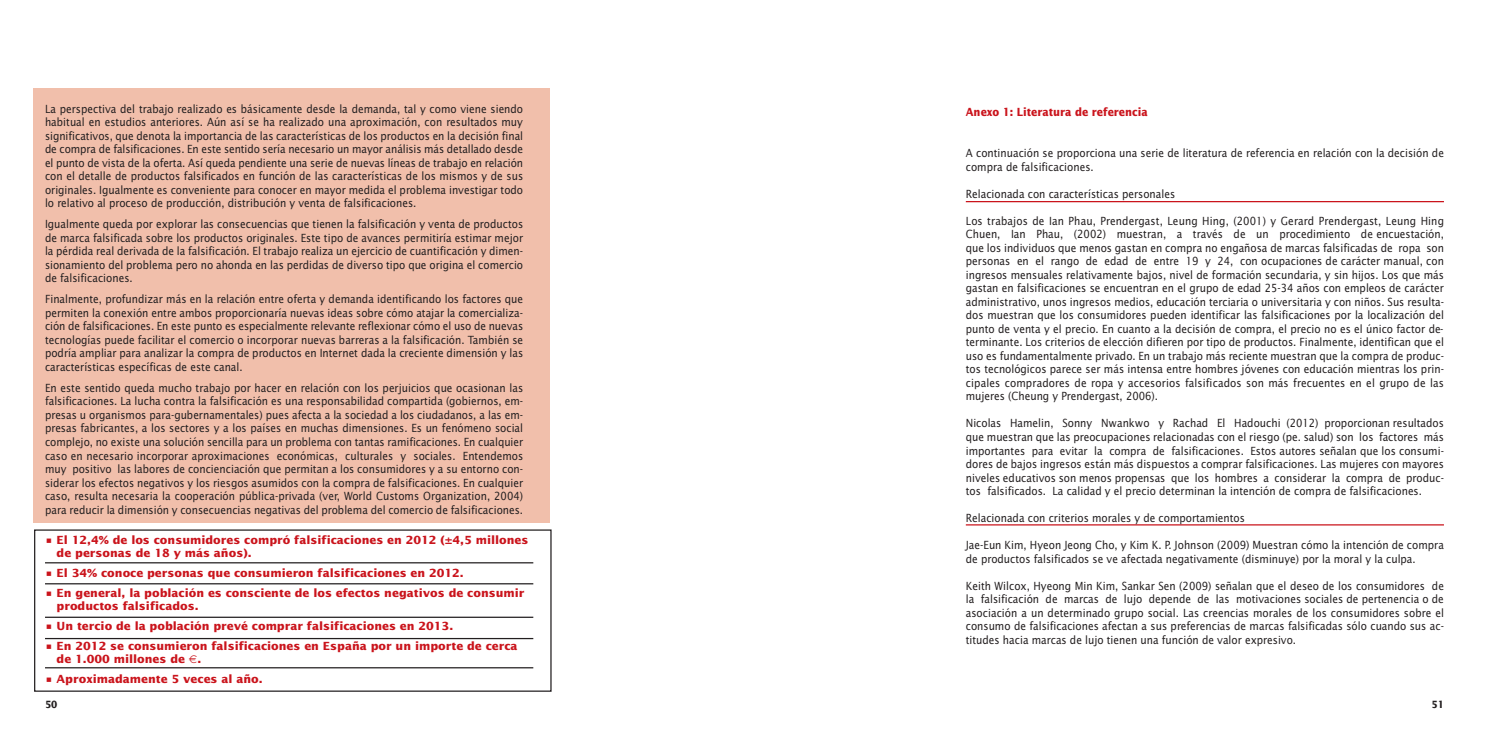
<style>
.page{position:relative;width:1489px;height:745px;background:#fff}
.page>*{position:absolute;margin:0;border:0;box-sizing:border-box;transform-origin:0 0}
.t1{font:11.25px/13.5px "Lucida Sans";color:#231f20;text-align:justify;scale:.9 1}
.t2{font:700 11.25px/13.5px "Lucida Sans";color:#ca141c}
.t3{font:700 11.25px "Lucida Sans";color:#ca141c;scale:.9 1}
.t4{font:700 10px "Lucida Sans";color:#231f20;scale:.9 1}
</style>
<div class="page">
<div style="left:33px;top:89px;width:516px;height:433px;background:#f1bfab"></div>
<hr style="left:965px;top:201px;width:478px;height:1px;background:#ca141c">
<hr style="left:965px;top:524px;width:478px;height:1px;background:#ca141c">
<hr style="left:45px;top:562px;width:488px;height:1px;background:#231f20">
<hr style="left:45px;top:582px;width:488px;height:2px;background:#231f20">
<hr style="left:45px;top:616px;width:488px;height:1px;background:#231f20">
<hr style="left:45px;top:637px;width:488px;height:1px;background:#231f20">
<hr style="left:45px;top:666px;width:488px;height:2px;background:#231f20">
<p class="t1" style="left:45px;top:102px;width:533px">La perspectiva del trabajo realizado es básicamente desde la demanda, tal y como viene siendo habitual en estudios anteriores. Aún así se ha realizado una aproximación, con resultados muy significativos, que denota la importancia de las características de los productos en la decisión final de compra de falsificaciones. En este sentido sería necesario un mayor análisis más detallado desde el punto de vista de la oferta. Así queda pendiente una serie de nuevas líneas de trabajo en relación con el detalle de productos falsificados en función de las características de los mismos y de sus originales. Igualmente es conveniente para conocer en mayor medida el problema investigar todo lo relativo al proceso de producción, distribución y venta de falsificaciones.</p>
<p class="t1" style="left:45px;top:218px;width:533px">Igualmente queda por explorar las consecuencias que tienen la falsificación y venta de productos de marca falsificada sobre los productos originales. Este tipo de avances permitiría estimar mejor la pérdida real derivada de la falsificación. El trabajo realiza un ejercicio de cuantificación y dimen&shy;sionamiento del problema pero no ahonda en las perdidas de diverso tipo que origina el comercio de falsificaciones.</p>
<p class="t1" style="left:45px;top:293px;width:533px">Finalmente, profundizar más en la relación entre oferta y demanda identificando los factores que permiten la conexión entre ambos proporcionaría nuevas ideas sobre cómo atajar la comercializa&shy;ción de falsificaciones. En este punto es especialmente relevante reflexionar cómo el uso de nuevas tecnologías puede facilitar el comercio o incorporar nuevas barreras a la falsificación. También se podría ampliar para analizar la compra de productos en Internet dada la creciente dimensión y las características específicas de este canal.</p>
<p class="t1" style="left:45px;top:381px;width:533px">En este sentido queda mucho trabajo por hacer en relación con los perjuicios que ocasionan las falsificaciones. La lucha contra la falsificación es una responsabilidad compartida (gobiernos, em&shy;presas u organismos para-gubernamentales) pues afecta a la sociedad a los ciudadanos, a las em&shy;presas fabricantes, a los sectores y a los países en muchas dimensiones. Es un fenómeno social complejo, no existe una solución sencilla para un problema con tantas ramificaciones. En cualquier caso en necesario incorporar aproximaciones económicas, culturales y sociales. Entendemos muy positivo las labores de concienciación que permitan a los consumidores y a su entorno con&shy;siderar los efectos negativos y los riesgos asumidos con la compra de falsificaciones. En cualquier caso, resulta necesaria la cooperación pública-privada (ver, World Customs Organization, 2004) para reducir la dimensión y consecuencias negativas del problema del comercio de falsificaciones.</p>
<p class="t2" style="left:57px;top:533px;width:473px;text-indent:-12px">• El 12,4% de los consumidores compró falsificaciones en 2012 (±4,5 millones de personas de 18 y más años).</p>
<p class="t2" style="left:45px;top:566px;width:420px">• El 34% conoce personas que consumieron falsificaciones en 2012.</p>
<p class="t2" style="left:57px;top:586px;width:469px;text-indent:-12px">• En general, la población es consciente de los efectos negativos de consumir productos falsificados.</p>
<p class="t2" style="left:45px;top:619px;width:409px">• Un tercio de la población prevé comprar falsificaciones en 2013.</p>
<p class="t2" style="left:57px;top:639px;width:462px;text-indent:-12px">• En 2012 se consumieron falsificaciones en España por un importe de cerca de 1.000 millones de .</p>
<p class="t2" style="left:45px;top:672px;width:219px">• Aproximadamente 5 veces al año.</p>
<p class="t4" style="left:45px;top:699px;width:15px">50</p>
<p class="t3" style="left:965px;top:107px;width:203px">Anexo 1: Literatura de referencia</p>
<p class="t1" style="left:965px;top:147px;width:532px">A continuación se proporciona una serie de literatura de referencia en relación con la decisión de compra de falsificaciones.</p>
<p class="t1" style="left:965px;top:187px;width:234px">Relacionada con características personales</p>
<p class="t1" style="left:965px;top:214px;width:533px">Los trabajos de Ian Phau, Prendergast, Leung Hing, (2001) y Gerard Prendergast, Leung Hing Chuen, Ian Phau, (2002) muestran, a través de un procedimiento de encuestación, que los individuos que menos gastan en compra no engañosa de marcas falsificadas de ropa son personas en el rango de edad de entre 19 y 24, con ocupaciones de carácter manual, con ingresos mensuales relativamente bajos, nivel de formación secundaria, y sin hijos. Los que más gastan en falsificaciones se encuentran en el grupo de edad 25-34 años con empleos de carácter administrativo, unos ingresos medios, educación terciaria o universitaria y con niños. Sus resulta&shy;dos muestran que los consumidores pueden identificar las falsificaciones por la localización del punto de venta y el precio. En cuanto a la decisión de compra, el precio no es el único factor de&shy;terminante. Los criterios de elección difieren por tipo de productos. Finalmente, identifican que el uso es fundamentalmente privado. En un trabajo más reciente muestran que la compra de produc&shy;tos tecnológicos parece ser más intensa entre hombres jóvenes con educación mientras los prin&shy;cipales compradores de ropa y accesorios falsificados son más frecuentes en el grupo de las mujeres (Cheung y Prendergast, 2006).</p>
<p class="t1" style="left:965px;top:417px;width:533px">Nicolas Hamelin, Sonny Nwankwo y Rachad El Hadouchi (2012) proporcionan resultados que muestran que las preocupaciones relacionadas con el riesgo (pe. salud) son los factores más importantes para evitar la compra de falsificaciones. Estos autores señalan que los consumi&shy;dores de bajos ingresos están más dispuestos a comprar falsificaciones. Las mujeres con mayores niveles educativos son menos propensas que los hombres a considerar la compra de produc&shy;tos falsificados. La calidad y el precio determinan la intención de compra de falsificaciones.</p>
<p class="t1" style="left:965px;top:511px;width:312px">Relacionada con criterios morales y de comportamientos</p>
<p class="t1" style="left:965px;top:538px;width:532px">Jae-Eun Kim, Hyeon Jeong Cho, y Kim K. P. Johnson (2009) Muestran cómo la intención de compra de productos falsificados se ve afectada negativamente (disminuye) por la moral y la culpa.</p>
<p class="t1" style="left:965px;top:579px;width:532px">Keith Wilcox, Hyeong Min Kim, Sankar Sen (2009) señalan que el deseo de los consumidores de la falsificación de marcas de lujo depende de las motivaciones sociales de pertenencia o de asociación a un determinado grupo social. Las creencias morales de los consumidores sobre el consumo de falsificaciones afectan a sus preferencias de marcas falsificadas sólo cuando sus ac&shy;titudes hacia marcas de lujo tienen una función de valor expresivo.</p>
<p class="t4" style="left:1431px;top:699px;width:15px">51</p>
</div>
